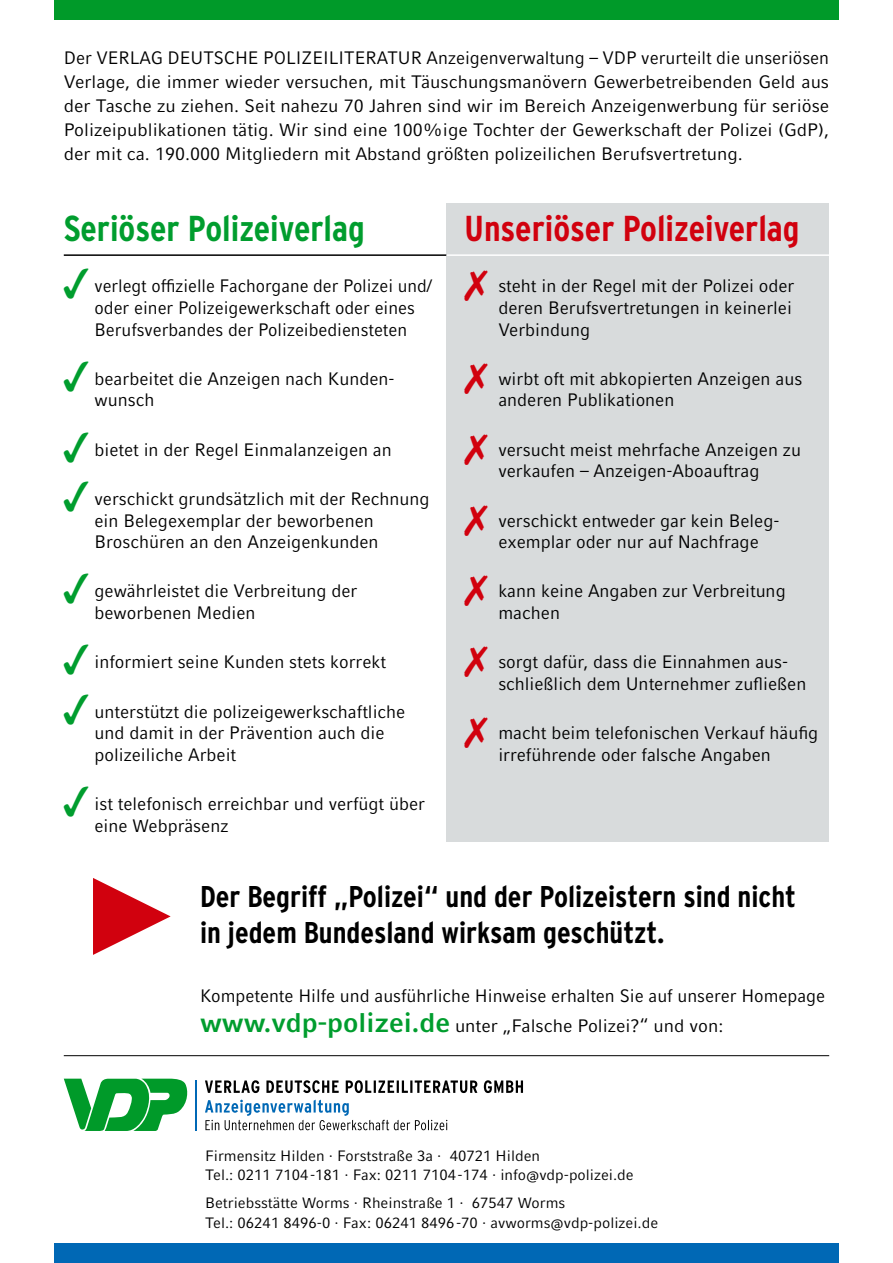
<style>
.page{position:relative;width:893px;height:1263px;background:#fff}
.page>*{position:absolute;margin:0;border:0;box-sizing:border-box;transform-origin:0 0}
.t1{font:700 condensed 36px "Interstate";color:#d1010e}
.t2{font:700 condensed 36px "Interstate";color:#009d2e}
.t3{font:700 condensed 30px/36px "Interstate";color:#000}
.t4{font:18px/21.6px "Compatil Fact LT Pro";color:#000}
.t5{font:18px/24px "Compatil Fact LT Pro";color:#000;text-align:justify;scale:.96 1}
.t6{font:18px/21.6px "Compatil Fact LT Pro";color:#000;scale:.94 1}
.t7{font:15px/19.5px "Compatil Fact LT Pro";color:#000}
.s1{color:#009d2e}
.s2{font-weight:700;font-size:27px;color:#009d2e}
</style>
<div class="page">
<div style="left:446px;top:203px;width:383px;height:639px;background:#d8dbdc"></div>
<hr style="left:64px;top:1055px;width:765px;height:1px;background:#000">
<svg style="left:93px;top:878px;width:78px;height:77px"></svg>
<hr style="left:64px;top:254px;width:382px;height:2px;background:#000">
<hr style="left:446px;top:254px;width:383px;height:2px;background:#fff">
<hr style="left:195px;top:1080px;width:2px;height:51px;background:#0068b5">
<svg style="left:64px;top:1079px;width:124px;height:52px"></svg>
<svg style="left:205px;top:1100px;width:242px;height:30px"></svg>
<svg style="left:205px;top:1080px;width:318px;height:13px"></svg>
<div style="left:54px;top:0;width:785px;height:19px;background:#009a29"></div>
<div style="left:54px;top:1244px;width:785px;height:19px;background:#0068b5"></div>
<p class="t5" style="left:64px;top:46px;width:799px">Der VERLAG DEUTSCHE POLIZEILITERATUR Anzeigenverwaltung – VDP verurteilt die unseriösen Verlage, die immer wieder versuchen, mit Täuschungsmanövern Gewerbetreibenden Geld aus der Tasche zu ziehen. Seit nahezu 70 Jahren sind wir im Bereich Anzeigenwerbung für seriöse Polizeipublikationen tätig. Wir sind eine 100%ige Tochter der Gewerkschaft der Polizei (GdP), der mit ca. 190.000 Mitgliedern mit Abstand größten polizeilichen Berufsvertretung.</p>
<h1 class="t2" style="left:64px;top:208px;width:303px">Seriöser Polizeiverlag</h1>
<h1 class="t1" style="left:465px;top:208px;width:337px">Unseriöser Polizeiverlag</h1>
<p class="t6" style="left:95px;top:275px;width:361px;text-indent:-31px"><span class="s1">✓</span>verlegt offizielle Fachorgane der Polizei und/ oder einer Polizeigewerkschaft oder eines<br>Berufsverbandes der Polizeibediensteten</p>
<p class="t4" style="left:95px;top:368px;width:301px;text-indent:-31px"><span class="s1">✓</span>bearbeitet die Anzeigen nach Kunden&shy;wunsch</p>
<p class="t4" style="left:64px;top:439px;width:330px"><span class="s1">✓</span>bietet in der Regel Einmalanzeigen an</p>
<p class="t4" style="left:95px;top:488px;width:337px;text-indent:-31px"><span class="s1">✓</span>verschickt grundsätzlich mit der Rechnung ein Belegexemplar der beworbenen<br>Broschüren an den Anzeigenkunden</p>
<p class="t4" style="left:95px;top:580px;width:264px;text-indent:-31px"><span class="s1">✓</span>gewährleistet die Verbreitung der beworbenen Medien</p>
<p class="t4" style="left:64px;top:651px;width:324px"><span class="s1">✓</span>informiert seine Kunden stets korrekt</p>
<p class="t4" style="left:95px;top:700px;width:312px;text-indent:-31px"><span class="s1">✓</span>unterstützt die polizeigewerkschaftliche und damit in der Prävention auch die polizeiliche Arbeit</p>
<p class="t4" style="left:95px;top:793px;width:332px;text-indent:-31px"><span class="s1">✓</span>ist telefonisch erreichbar und verfügt über eine Webpräsenz</p>
<p class="t4" style="left:498px;top:275px;width:298px">steht in der Regel mit der Polizei oder deren Berufsvertretungen in keinerlei<br>Verbindung</p>
<p class="t4" style="left:498px;top:368px;width:305px">wirbt oft mit abkopierten Anzeigen aus anderen Publikationen</p>
<p class="t4" style="left:498px;top:439px;width:304px">versucht meist mehrfache Anzeigen zu verkaufen – Anzeigen-Aboauftrag</p>
<p class="t4" style="left:498px;top:510px;width:281px">verschickt entweder gar kein Beleg&shy;exemplar oder nur auf Nachfrage</p>
<p class="t4" style="left:498px;top:580px;width:289px">kann keine Angaben zur Verbreitung machen</p>
<p class="t4" style="left:498px;top:651px;width:310px">sorgt dafür, dass die Einnahmen aus&shy;schließlich dem Unternehmer zufließen</p>
<p class="t4" style="left:498px;top:722px;width:321px">macht beim telefonischen Verkauf häufig irreführende oder falsche Angaben</p>
<h2 class="t3" style="left:200px;top:878px;width:598px">Der Begriff „Polizei“ und der Polizeistern sind nicht in jedem Bundesland wirksam geschützt.</h2>
<p class="t5" style="left:200px;top:981px;width:653px;line-height:30px">Kompetente Hilfe und ausführliche Hinweise erhalten Sie auf unserer Homepage <span class="s2">www.vdp-polizei.de</span> unter „Falsche Polizei?“ und von:</p>
<p class="t7" style="left:205px;top:1146px;width:430px">Firmensitz Hilden · Forststraße 3a · 40721 Hilden<br>Tel.: 0211 7104-181 · Fax: 0211 7104-174 · info@vdp-polizei.de</p>
<p class="t7" style="left:205px;top:1193px;width:455px">Betriebsstätte Worms · Rheinstraße 1 · 67547 Worms<br>Tel.: 06241 8496-0 · Fax: 06241 8496-70 · avworms@vdp-polizei.de</p>
</div>
